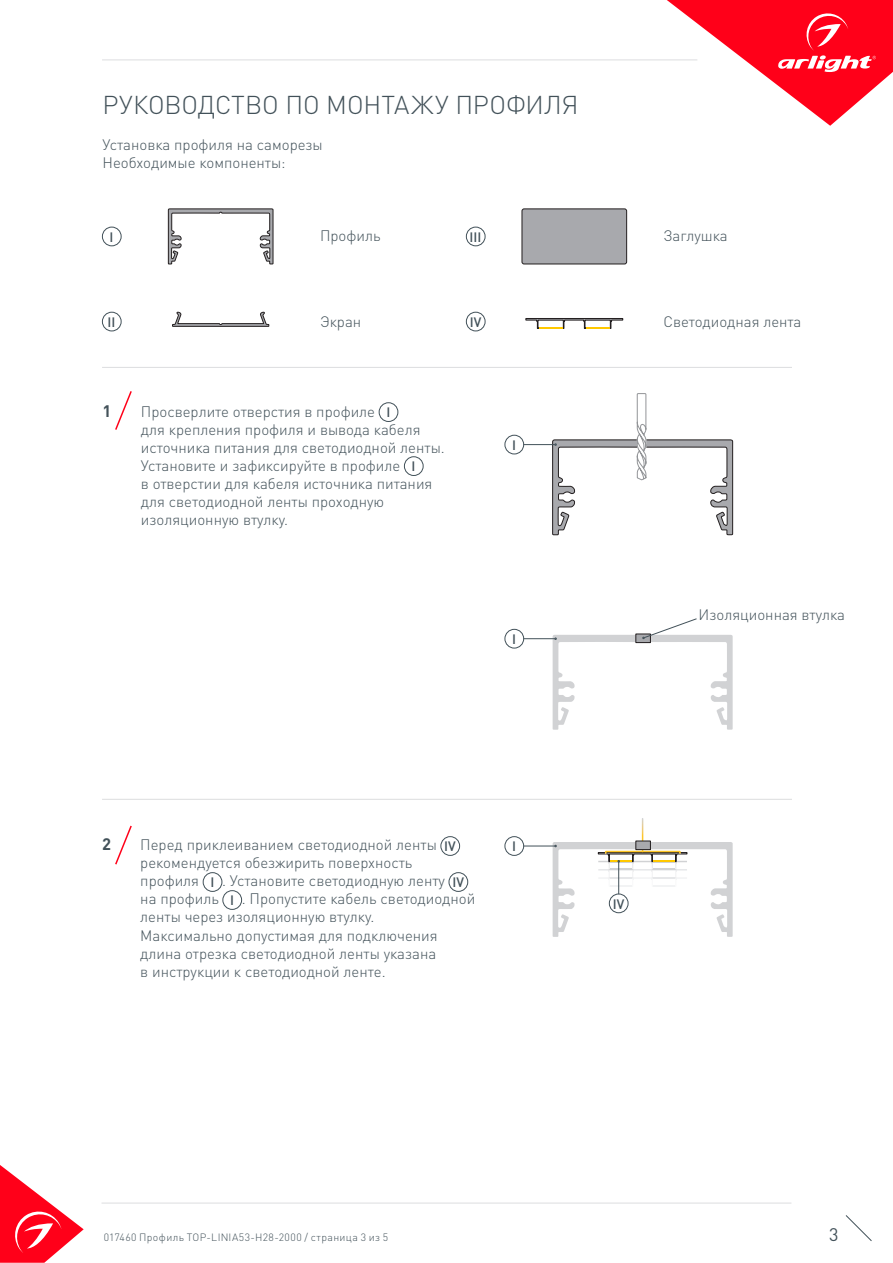
<style>
.page{position:relative;width:893px;height:1263px;background:#fff}
.page>*{position:absolute;margin:0;border:0;box-sizing:border-box;transform-origin:0 0}
.t1{font:300 25.5px "DIN Pro";letter-spacing:-.005em;color:#425159}
.t2{font:18px "DIN Pro";color:#425159}
.t3{font:700 16.5px "DIN Pro";color:#425159}
.t4{font:300 15px/18px "DIN Pro";color:#425159}
.t5{font:500 13.5px "DIN Pro";color:#425159}
.t6{font:300 10.5px "DIN Pro";letter-spacing:.04em;color:#425159}
</style>
<div class="page">
<svg style="left:0;top:1165px;width:84px;height:98px"></svg>
<svg style="left:845px;top:1215px;width:27px;height:26px"></svg>
<svg style="left:667px;top:0;width:226px;height:126px"></svg>
<hr style="left:102px;top:60px;width:595px;height:1px;background:#dcdddf">
<hr style="left:102px;top:1203px;width:689px;height:1px;background:#dcdddf">
<hr style="left:102px;top:367px;width:690px;height:1px;background:#dcdddf">
<div style="left:102px;top:227px;width:19px;height:19px;border:1px solid #425159;border-radius:50%"></div>
<div style="left:466px;top:227px;width:19px;height:19px;border:1px solid #425159;border-radius:50%"></div>
<div style="left:102px;top:312px;width:19px;height:19px;border:1px solid #425159;border-radius:50%"></div>
<div style="left:466px;top:312px;width:19px;height:19px;border:1px solid #425159;border-radius:50%"></div>
<hr style="left:102px;top:799px;width:690px;height:1px;background:#dcdddf">
<div style="left:379px;top:402px;width:19px;height:20px;border:1px solid #425159;border-radius:50%"></div>
<div style="left:404px;top:456px;width:19px;height:20px;border:1px solid #425159;border-radius:50%"></div>
<svg style="left:115px;top:391px;width:17px;height:39px"></svg>
<div style="left:522px;top:209px;width:105px;height:55px;background:#a8a9ad;border-radius:2px"></div>
<div style="left:522px;top:209px;width:105px;height:55px;border:1px solid #231f20;border-radius:2px"></div>
<svg style="left:115px;top:825px;width:17px;height:40px"></svg>
<div style="left:441px;top:836px;width:19px;height:19px;border:1px solid #425159;border-radius:50%"></div>
<div style="left:203px;top:872px;width:19px;height:19px;border:1px solid #425159;border-radius:50%"></div>
<div style="left:449px;top:872px;width:19px;height:19px;border:1px solid #425159;border-radius:50%"></div>
<div style="left:223px;top:890px;width:19px;height:19px;border:1px solid #425159;border-radius:50%"></div>
<svg style="left:525px;top:318px;width:98px;height:11px"></svg>
<hr style="left:539px;top:327px;width:23px;height:2px;background:#ffc800">
<hr style="left:586px;top:327px;width:23px;height:2px;background:#ffc800">
<svg style="left:168px;top:208px;width:105px;height:56px"></svg>
<svg style="left:172px;top:311px;width:97px;height:16px"></svg>
<div style="left:505px;top:435px;width:19px;height:19px;border:1px solid #425159;border-radius:50%"></div>
<div style="left:505px;top:629px;width:19px;height:19px;border:1px solid #425159;border-radius:50%"></div>
<div style="left:505px;top:836px;width:19px;height:19px;border:1px solid #425159;border-radius:50%"></div>
<hr style="left:523px;top:444px;width:32px;height:1px;background:#425159">
<hr style="left:523px;top:638px;width:32px;height:1px;background:#425159">
<svg style="left:553px;top:618px;width:180px;height:112px"></svg>
<hr style="left:523px;top:846px;width:32px;height:1px;background:#425159">
<svg style="left:553px;top:842px;width:180px;height:95px"></svg>
<svg style="left:552px;top:393px;width:181px;height:142px"></svg>
<p class="t1" style="left:103px;top:87px;width:477px">РУКОВОДСТВО ПО МОНТАЖУ ПРОФИЛЯ</p>
<p class="t4" style="left:103px;top:134px;width:222px">Установка профиля на саморезы</p>
<p class="t4" style="left:103px;top:152px;width:185px">Необходимые компоненты:</p>
<p class="t4" style="left:320px;top:226px;width:62px">Профиль</p>
<p class="t5" style="left:110px;top:228px;width:5px">I</p>
<p class="t5" style="left:470px;top:228px;width:13px">III</p>
<p class="t4" style="left:663px;top:226px;width:66px">Заглушка</p>
<p class="t5" style="left:108px;top:313px;width:9px">II</p>
<p class="t5" style="left:470px;top:313px;width:13px">IV</p>
<p class="t4" style="left:663px;top:312px;width:140px">Светодиодная лента</p>
<p class="t4" style="left:320px;top:312px;width:43px">Экран</p>
<p class="t3" style="left:103px;top:399px;width:10px">1</p>
<p class="t4" style="left:141px;top:401px;width:236px">Просверлите отверстия в профиле</p>
<p class="t5" style="left:386px;top:403px;width:5px">I</p>
<p class="t4" style="left:141px;top:419px;width:305px">для крепления профиля и вывода кабеля источника питания для светодиодной ленты.<br>Установите и зафиксируйте в профиле</p>
<p class="t5" style="left:412px;top:457px;width:5px">I</p>
<p class="t4" style="left:141px;top:473px;width:293px">в отверстии для кабеля источника питания для светодиодной ленты проходную изоляционную втулку.</p>
<p class="t5" style="left:512px;top:436px;width:5px">I</p>
<p class="t5" style="left:512px;top:630px;width:5px">I</p>
<p class="t4" style="left:699px;top:605px;width:148px">Изоляционная втулка</p>
<p class="t3" style="left:102px;top:833px;width:10px">2</p>
<p class="t4" style="left:140px;top:835px;width:298px">Перед приклеиванием светодиодной ленты</p>
<p class="t5" style="left:444px;top:837px;width:13px">IV</p>
<p class="t4" style="left:140px;top:853px;width:273px">рекомендуется обезжирить поверхность профиля</p>
<p class="t5" style="left:512px;top:837px;width:5px">I</p>
<p class="t5" style="left:210px;top:873px;width:5px">I</p>
<p class="t4" style="left:222px;top:871px;width:224px">. Установите светодиодную ленту</p>
<p class="t5" style="left:452px;top:873px;width:13px">IV</p>
<p class="t4" style="left:140px;top:889px;width:80px">на профиль</p>
<p class="t5" style="left:230px;top:891px;width:5px">I</p>
<p class="t4" style="left:140px;top:889px;width:336px;text-indent:101px">. Пропустите кабель светодиодной ленты через изоляционную втулку.<br>Максимально допустимая для подключения длина отрезка светодиодной ленты указана<br>в инструкции к светодиодной ленте.</p>
<p class="t5" style="left:613px;top:894px;width:13px">IV</p>
<p class="t6" style="left:104px;top:1230px;width:286px">017460 Профиль TOP-LINIA53-H28-2000 / страница 3 из 5</p>
<p class="t2" style="left:829px;top:1222px;width:11px">3</p>
</div>
